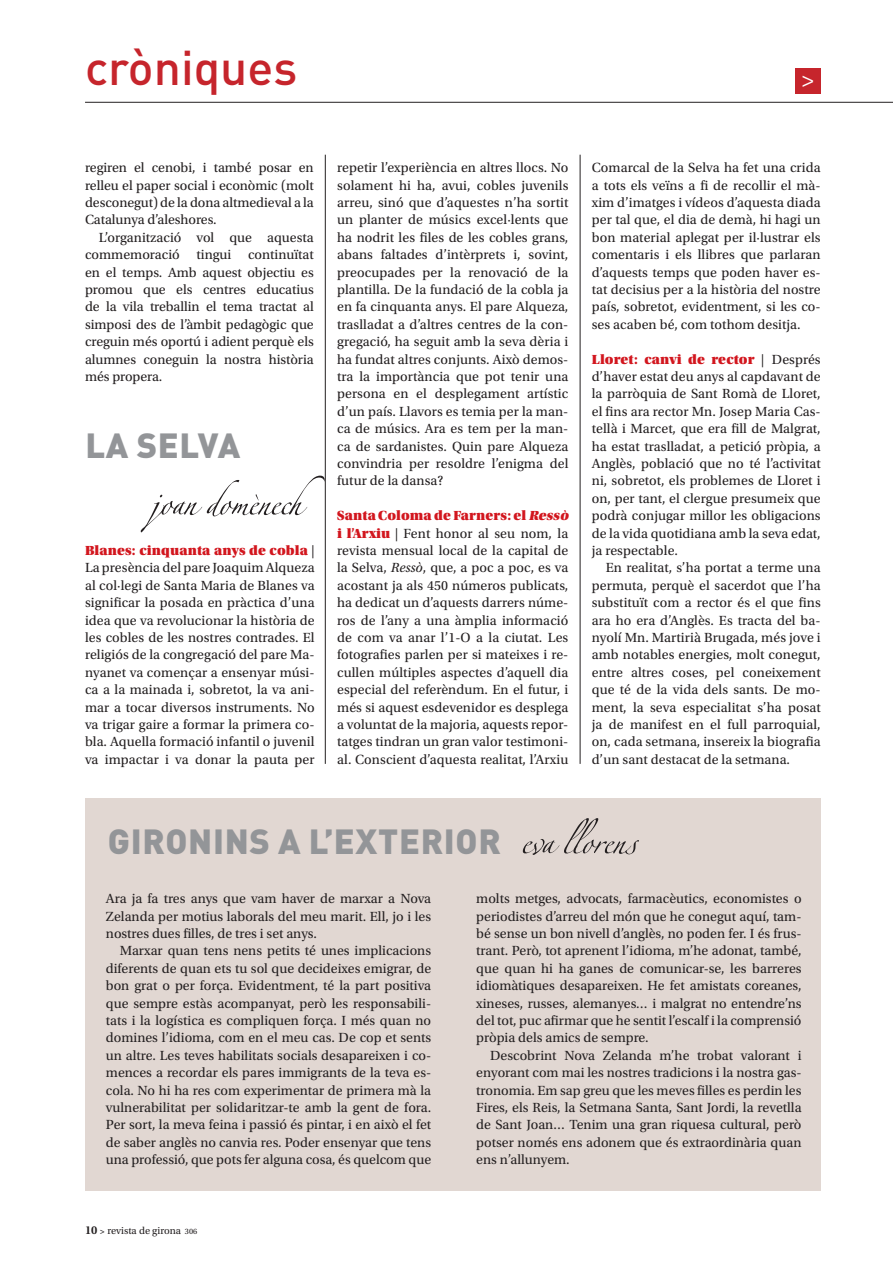
<style>
.page{position:relative;width:893px;height:1276px;background:#fff}
.page>*{position:absolute;margin:0;border:0;box-sizing:border-box;transform-origin:0 0}
.t1{font:52.5px "Linotype Zapfino One";letter-spacing:-.025em;color:#231f20}
.t2{font:500 48px "DIN Pro";color:#c6252c}
.t3{font:900 34.5px "DIN Pro";letter-spacing:.02em;color:#939598}
.t4{font:24px "Utopia Std";color:#fff}
.t5{font:13.95px/17.4px "Utopia Std";color:#231f20;text-align:justify}
.t6{font:10.5px "Utopia Std";color:#231f20}
.s1{font-family:"Utopia Std Black Headline";color:#d2161e}
.s2{font-family:"Utopia Std Black Headline";font-style:italic;color:#d2161e}
.s3{font-style:italic}
.s4{font-weight:600;font-size:12px}
.s5{font-weight:600;font-size:9px}
.s6{font-size:8.25px}
</style>
<div class="page">
<div style="left:85px;top:798px;width:736px;height:393px;background:#e1d7d2"></div>
<hr style="left:85px;top:102px;width:808px;height:1px;background:#231f20">
<hr style="left:325px;top:155px;width:1px;height:609px;background:#231f20">
<hr style="left:580px;top:155px;width:1px;height:609px;background:#231f20">
<div style="left:795px;top:69px;width:26px;height:25px;background:#c6252c"></div>
<p class="t2" style="left:85px;top:29px;width:214px">cròniques</p>
<p class="t4" style="left:801px;top:66px;width:14px">&gt;</p>
<p class="t5" style="left:85px;top:159px;width:230px">regiren el cenobi, i també posar en relleu el paper social i econòmic (molt desconegut) de la dona altmedieval a la Catalunya d’aleshores.</p>
<p class="t5" style="left:85px;top:229px;width:230px;text-indent:14px">L’organització vol que aquesta commemoració tingui continuïtat en el temps. Amb aquest objectiu es promou que els centres educatius de la vila treballin el tema tractat al simposi des de l’àmbit pedagògic que creguin més oportú i adient perquè els alumnes coneguin la nostra història més propera.</p>
<p class="t3" style="left:85px;top:415px;width:156px">LA SELVA</p>
<p class="t1" style="left:150px;top:465px;width:153px">joan domènech</p>
<p class="t5" style="left:85px;top:542px;width:231px"><span class="s1">Blanes: cinquanta anys de cobla</span> | La presència del pare Joaquim Alqueza al col·legi de Santa Maria de Blanes va significar la posada en pràctica d’una idea que va revolucionar la història de les cobles de les nostres contrades. El religiós de la congregació del pare Ma&shy;nyanet va començar a ensenyar músi&shy;ca a la mainada i, sobretot, la va ani&shy;mar a tocar diversos instruments. No va trigar gaire a formar la primera co&shy;bla. Aquella formació infantil o juvenil va impactar i va donar la pauta per</p>
<p class="t5" style="left:337px;top:159px;width:233px">repetir l’experiència en altres llocs. No solament hi ha, avui, cobles juvenils arreu, sinó que d’aquestes n’ha sortit un planter de músics excel·lents que ha nodrit les files de les cobles grans, abans faltades d’intèrprets i, sovint, preocupades per la renovació de la plantilla. De la fundació de la cobla ja en fa cinquanta anys. El pare Alqueza, traslladat a d’altres centres de la con&shy;gregació, ha seguit amb la seva dèria i ha fundat altres conjunts. Això demos&shy;tra la importància que pot tenir una persona en el desplegament artístic d’un país. Llavors es temia per la man&shy;ca de músics. Ara es tem per la man&shy;ca de sardanistes. Quin pare Alqueza convindria per resoldre l’enigma del futur de la dansa?</p>
<p class="t5" style="left:337px;top:507px;width:235px;text-align:left"><span class="s1">Santa Coloma de Farners: el</span> <span class="s2">Ressò </span><span class="s1">i l’Arxiu</span> | Fent honor al seu nom, la revista mensual local de la capital de la Selva, <span class="s3">Ressò</span>, que, a poc a poc, es va acostant ja als 450 números publicats, ha dedicat un d’aquests darrers núme&shy;ros de l’any a una àmplia informació de com va anar l’1-O a la ciutat. Les fotografies parlen per si mateixes i re&shy;cullen múltiples aspectes d’aquell dia especial del referèndum. En el futur, i més si aquest esdevenidor es desplega a voluntat de la majoria, aquests repor&shy;tatges tindran un gran valor testimoni&shy;al. Conscient d’aquesta realitat, l’Arxiu</p>
<p class="t5" style="left:592px;top:159px;width:230px">Comarcal de la Selva ha fet una crida a tots els veïns a fi de recollir el mà&shy;xim d’imatges i vídeos d’aquesta diada per tal que, el dia de demà, hi hagi un bon material aplegat per il·lustrar els comentaris i els llibres que parlaran d’aquests temps que poden haver es&shy;tat decisius per a la història del nostre país, sobretot, evidentment, si les co&shy;ses acaben bé, com tothom desitja.</p>
<p class="t5" style="left:592px;top:350px;width:230px"><span class="s1">Lloret: canvi de rector</span> | Després d’haver estat deu anys al capdavant de la parròquia de Sant Romà de Lloret, el fins ara rector Mn. Josep Maria Cas&shy;tellà i Marcet, que era fill de Malgrat, ha estat traslladat, a petició pròpia, a Anglès, població que no té l’activitat ni, sobretot, els problemes de Lloret i on, per tant, el clergue presumeix que podrà conjugar millor les obligacions de la vida quotidiana amb la seva edat, ja respectable.</p>
<p class="t5" style="left:592px;top:559px;width:230px;text-indent:14px">En realitat, s’ha portat a terme una permuta, perquè el sacerdot que l’ha substituït com a rector és el que fins ara ho era d’Anglès. Es tracta del ba&shy;nyolí Mn. Martirià Brugada, més jove i amb notables energies, molt conegut, entre altres coses, pel coneixement que té de la vida dels sants. De mo&shy;ment, la seva especialitat s’ha posat ja de manifest en el full parroquial, on, cada setmana, insereix la biografia d’un sant destacat de la setmana.</p>
<p class="t3" style="left:108px;top:812px;width:394px">GIRONINS A L’EXTERIOR</p>
<p class="t1" style="left:520px;top:804px;width:116px">eva llorens</p>
<p class="t5" style="left:106px;top:890px;width:327px">Ara ja fa tres anys que vam haver de marxar a Nova Zelanda per motius laborals del meu marit. Ell, jo i les nostres dues filles, de tres i set anys.</p>
<p class="t5" style="left:106px;top:942px;width:327px;text-indent:14px">Marxar quan tens nens petits té unes implicacions diferents de quan ets tu sol que decideixes emigrar, de bon grat o per força. Evidentment, té la part positiva que sempre estàs acompanyat, però les responsabili&shy;tats i la logística es compliquen força. I més quan no domines l’idioma, com en el meu cas. De cop et sents un altre. Les teves habilitats socials desapareixen i co&shy;mences a recordar els pares immigrants de la teva es&shy;cola. No hi ha res com experimentar de primera mà la vulnerabilitat per solidaritzar-te amb la gent de fora.<br>Per sort, la meva feina i passió és pintar, i en això el fet de saber anglès no canvia res. Poder ensenyar que tens una professió, que pots fer alguna cosa, és quelcom que</p>
<p class="t6" style="left:85px;top:1224px;width:114px"><span class="s4">10</span> <span class="s5">&gt;</span> revista de girona <span class="s6">306</span></p>
<p class="t5" style="left:476px;top:890px;width:327px">molts metges, advocats, farmacèutics, economistes o periodistes d’arreu del món que he conegut aquí, tam&shy;bé sense un bon nivell d’anglès, no poden fer. I és frus&shy;trant. Però, tot aprenent l’idioma, m’he adonat, també, que quan hi ha ganes de comunicar-se, les barreres idiomàtiques desapareixen. He fet amistats coreanes, xineses, russes, alemanyes… i malgrat no entendre’ns del tot, puc afirmar que he sentit l’escalf i la comprensió pròpia dels amics de sempre.</p>
<p class="t5" style="left:476px;top:1046px;width:327px;text-indent:14px">Descobrint Nova Zelanda m’he trobat valorant i enyorant com mai les nostres tradicions i la nostra gas&shy;tronomia. Em sap greu que les meves filles es perdin les Fires, els Reis, la Setmana Santa, Sant Jordi, la revetlla de Sant Joan… Tenim una gran riquesa cultural, però potser només ens adonem que és extraordinària quan ens n’allunyem.</p>
</div>
